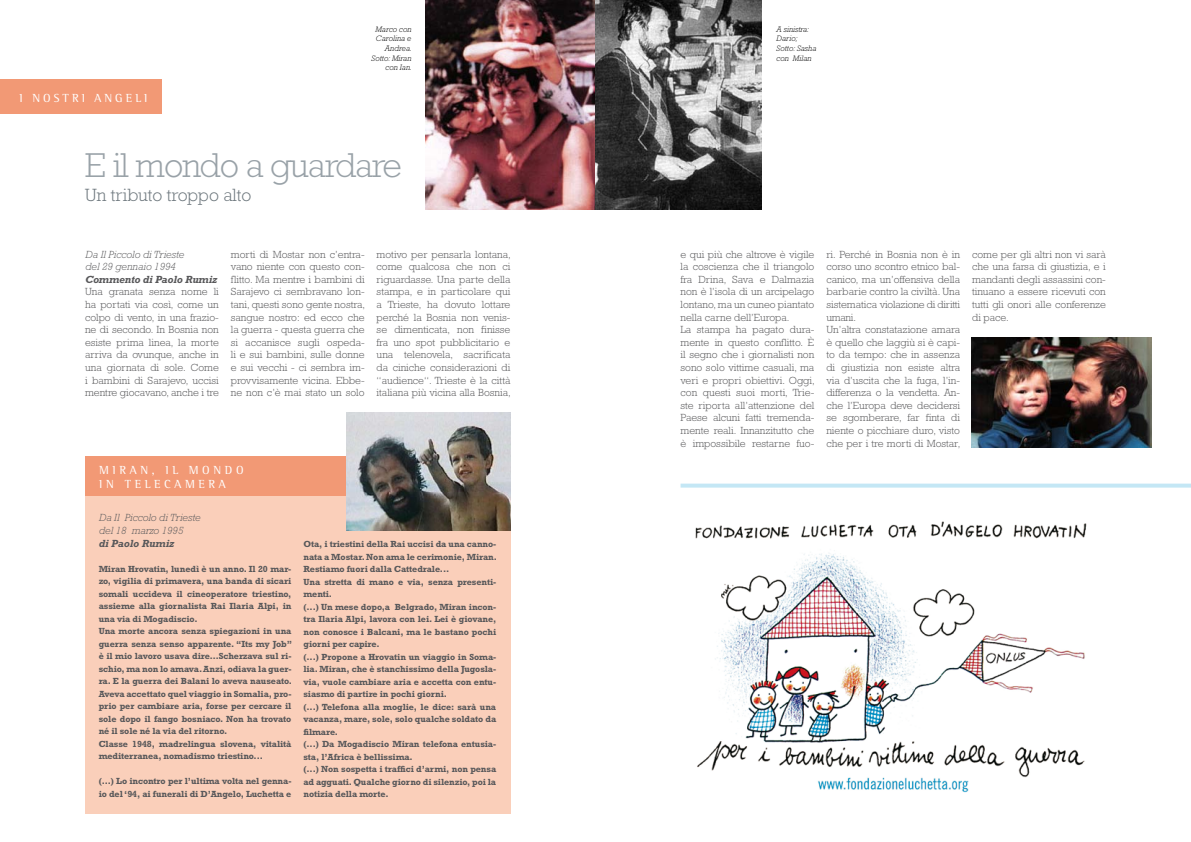
<style>
.page{position:relative;width:1191px;height:842px;background:#fff}
.page>*{position:absolute;margin:0;border:0;box-sizing:border-box;transform-origin:0 0}
.t1{font:300 35px "Rockwell";letter-spacing:-.03em;color:#99a2a8}
.t2{font:300 18px "Rockwell";color:#6c767c}
.t3{font:12px/14.4px "Rotis Semi Serif";letter-spacing:.3em;color:#fff}
.t4{font:12px "Rotis Semi Serif";letter-spacing:.25em;color:#fff}
.t5{font:300 10.5px/12.6px "Rockwell";color:#58585a;text-align:justify}
.t6{font:italic 300 10.5px/12.6px "Rockwell";color:#58585a}
.t7{font:italic 700 10.5px "Rockwell";letter-spacing:-.01em;color:#58585a}
.t8{font:700 9px/12.5px "Rockwell";letter-spacing:-.01em;color:#58585a}
.t9{font:italic 300 8px/9.6px "Rockwell";color:#000;text-align:right}
</style>
<div class="page">
<div style="left:0;top:79px;width:162px;height:34px;background:#f29975"></div>
<img style="left:425px;top:0;width:337px;height:210px">
<div style="left:85px;top:462px;width:425px;height:352px;background:#facfba"></div>
<div style="left:85px;top:456px;width:425px;height:40px;background:#f29975"></div>
<img style="left:695px;top:521px;width:392px;height:272px">
<img style="left:346px;top:413px;width:164px;height:117px">
<img style="left:971px;top:338px;width:180px;height:109px">
<svg style="left:680px;top:484px;width:511px;height:4px;background:#c9e9f5"></svg>
<p class="t4" style="left:20px;top:91px;width:129px">I NOSTRI ANGELI</p>
<p class="t9" style="left:371px;top:24px;width:42px">Marco con<br>Carolina e<br>Andrea.<br>Sotto: Miran con Ian.</p>
<h1 class="t1" style="left:85px;top:146px;width:318px">E il mondo a guardare</h1>
<h2 class="t2" style="left:85px;top:185px;width:168px">Un tributo troppo alto</h2>
<p class="t9" style="left:776px;top:24px;width:41px;text-align:left">A sinistra:<br>Dario;<br>Sotto: Sasha con Milan</p>
<p class="t6" style="left:85px;top:248px;width:101px">Da Il Piccolo di Trieste del 29 gennaio 1994</p>
<p class="t7" style="left:85px;top:273px;width:134px">Commento di Paolo Rumiz</p>
<p class="t5" style="left:85px;top:286px;width:135px">Una granata senza nome li ha portati via così, come un colpo di vento, in una frazio&shy;ne di secondo. In Bosnia non esiste prima linea, la morte arriva da ovunque, anche in una giornata di sole. Come i bambini di Sarajevo, uccisi mentre giocavano, anche i tre</p>
<p class="t5" style="left:231px;top:248px;width:136px">morti di Mostar non c’entra&shy;vano niente con questo con&shy;flitto. Ma mentre i bambini di Sarajevo ci sembravano lon&shy;tani, questi sono gente nostra, sangue nostro: ed ecco che la guerra - questa guerra che si accanisce sugli ospeda&shy;li e sui bambini, sulle donne e sui vecchi - ci sembra im&shy;provvisamente vicina. Ebbe&shy;ne non c’è mai stato un solo</p>
<p class="t5" style="left:376px;top:248px;width:136px">motivo per pensarla lontana, come qualcosa che non ci riguardasse. Una parte della stampa, e in particolare qui a Trieste, ha dovuto lottare perché la Bosnia non venis&shy;se dimenticata, non finisse fra uno spot pubblicitario e una telenovela, sacrificata da ciniche considerazioni di “audience“. Trieste è la città italiana più vicina alla Bosnia,</p>
<p class="t5" style="left:680px;top:248px;width:136px;text-align:left">e qui più che altrove è vigile la coscienza che il triangolo fra Drina, Sava e Dalmazia non è l’isola di un arcipelago lontano, ma un cuneo piantato nella carne dell’Europa.<br>La stampa ha pagato dura&shy;mente in questo conflitto. è il segno che i giornalisti non sono solo vittime casuali, ma veri e propri obiettivi. Oggi, con questi suoi morti, Trie&shy;ste riporta all’attenzione del<br>Paese alcuni fatti tremenda&shy;mente reali. Innanzitutto che è impossibile restarne fuo-</p>
<p class="t5" style="left:826px;top:248px;width:136px;text-align:left">ri. Perché in Bosnia non è in corso uno scontro etnico bal&shy;canico, ma un’offensiva della barbarie contro la civiltà. Una sistematica violazione di diritti umani.<br>Un’altra constatazione amara è quello che laggiù si è capi&shy;to da tempo: che in assenza di giustizia non esiste altra via d’uscita che la fuga, l’in&shy;differenza o la vendetta. An&shy;che l’Europa deve decidersi se sgomberare, far finta di niente o picchiare duro, visto che per i tre morti di Mostar,</p>
<p class="t5" style="left:972px;top:248px;width:135px">come per gli altri non vi sarà che una farsa di giustizia, e i mandanti degli assassini con&shy;tinuano a essere ricevuti con tutti gli onori alle conferenze di pace.</p>
<p class="t3" style="left:99px;top:463px;width:146px">MIRAN, IL MONDO<br>IN TELECAMERA</p>
<p class="t6" style="left:99px;top:511px;width:103px">Da Il Piccolo di Trieste del 18 marzo 1995</p>
<p class="t7" style="left:99px;top:537px;width:77px">di Paolo Rumiz</p>
<p class="t8" style="left:99px;top:562px;width:195px">Miran Hrovatin, lunedì è un anno. Il 20 mar&shy;zo, vigilia di primavera, una banda di sicari somali uccideva il cineoperatore triestino, assieme alla giornalista Rai Ilaria Alpi, in una via di Mogadiscio.<br>Una morte ancora senza spiegazioni in una guerra senza senso apparente. “Its my Job” è il mio lavoro usava dire…Scherzava sul ri&shy;schio, ma non lo amava. Anzi, odiava la guer&shy;ra. E la guerra dei Balani lo aveva nauseato.<br>Aveva accettato quel viaggio in Somalia, pro&shy;prio per cambiare aria, forse per cercare il sole dopo il fango bosniaco. Non ha trovato né il sole né la via del ritorno.<br>Classe 1948, madrelingua slovena, vitalità mediterranea, nomadismo triestino...</p>
<p class="t8" style="left:99px;top:775px;width:194px">(...) Lo incontro per l’ultima volta nel genna&shy;io del ‘94, ai funerali di D’Angelo, Luchetta e</p>
<p class="t8" style="left:303px;top:538px;width:195px">Ota, i triestini della Rai uccisi da una canno&shy;nata a Mostar. Non ama le cerimonie, Miran.<br>Restiamo fuori dalla Cattedrale...<br>Una stretta di mano e via, senza presenti&shy;menti.<br>(...) Un mese dopo,a Belgrado, Miran incon&shy;tra Ilaria Alpi, lavora con lei. Lei è giovane, non conosce i Balcani, ma le bastano pochi giorni per capire.<br>(...) Propone a Hrovatin un viaggio in Soma&shy;lia. Miran, che è stanchissimo della Jugosla&shy;via, vuole cambiare aria e accetta con entu&shy;siasmo di partire in pochi giorni.<br>(...) Telefona alla moglie, le dice: sarà una vacanza, mare, sole, solo qualche soldato da filmare.<br>(...) Da Mogadiscio Miran telefona entusia&shy;sta, l’Africa è bellissima.<br>(...) Non sospetta i traffici d’armi, non pensa ad agguati. Qualche giorno di silenzio, poi la notizia della morte.</p>
</div>
